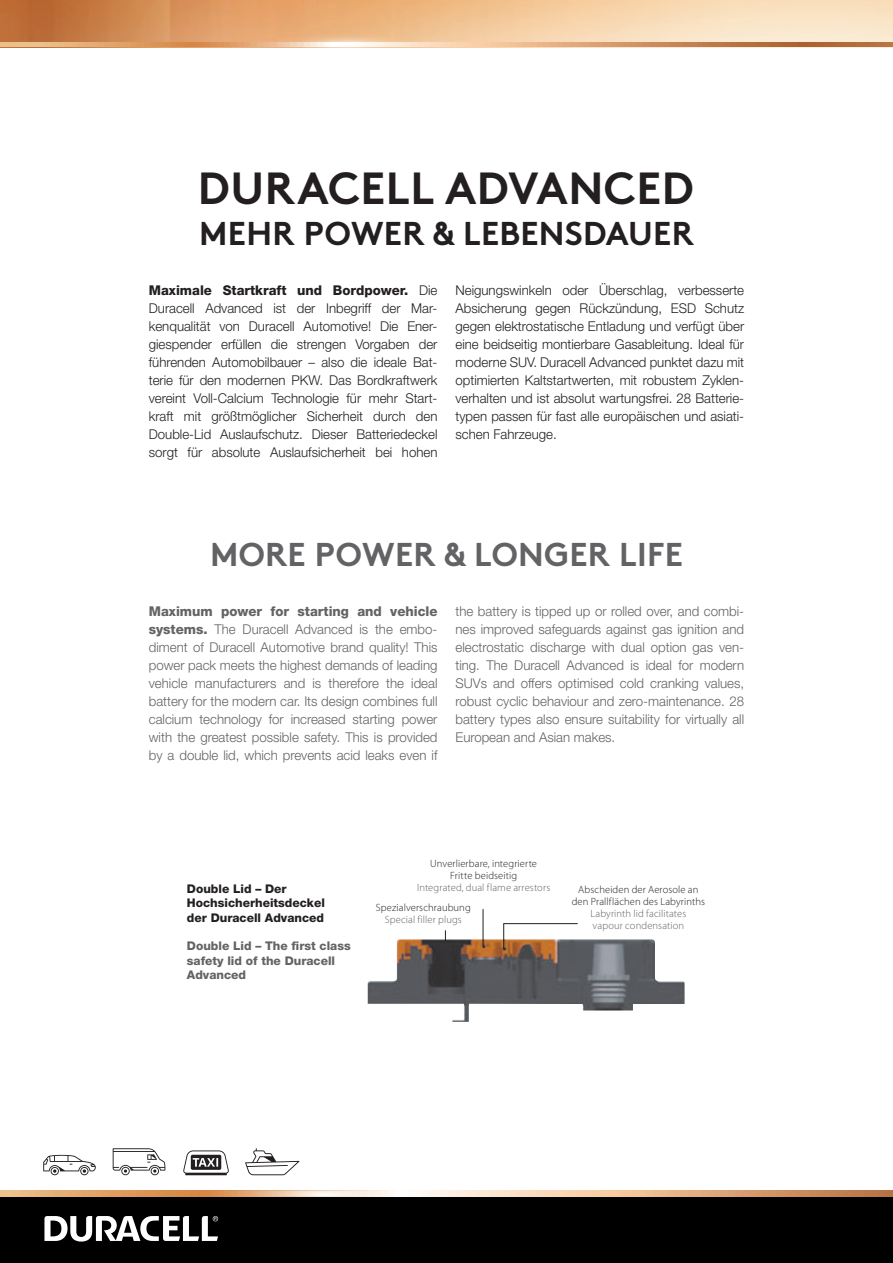
<style>
.page{position:relative;width:893px;height:1263px;background:#fff}
.page>*{position:absolute;margin:0;border:0;box-sizing:border-box;transform-origin:0 0}
.t1{font:700 45px "Brown Std";letter-spacing:.01em;color:#231f20}
.t2{font:700 33px "Brown Std";letter-spacing:.01em;color:#231f20}
.t3{font:700 33px "Brown Std";letter-spacing:.01em;color:#636366}
.t4{font:300 13.5px/18px "Helvetica Neue LT Std";color:#231f20;text-align:justify}
.t5{font:300 13.5px/18px "Helvetica Neue LT Std";color:#636366;text-align:justify}
.t6{font:800 12px/14.4px "Helvetica Neue LT Std";color:#231f20}
.t7{font:800 12px/14.4px "Helvetica Neue LT Std";color:#636366}
.t8{font:300 10.5px/12px "Myriad Pro";letter-spacing:.01em;color:#231f20;text-align:center}
.t9{font:300 10.5px/12px "Myriad Pro";letter-spacing:.01em;color:#636366}
.s1{font-weight:800}
</style>
<div class="page">
<img style="left:368px;top:939px;width:317px;height:83px">
<hr style="left:483px;top:909px;width:1px;height:36px;background:#231f20">
<svg style="left:503px;top:924px;width:1px;height:25px"></svg>
<hr style="left:503px;top:923px;width:75px;height:1px;background:#231f20">
<div style="left:0;top:1194px;width:893px;height:69px;background:#000001"></div>
<img style="left:0;top:0;width:893px;height:42px">
<svg style="left:0;top:42px;width:893px;height:5px;background:#d39563"></svg>
<svg style="left:231px;top:28px;width:229px;height:20px;background:#eec197"></svg>
<img style="left:0;top:1196px;width:893px;height:1px">
<svg style="left:0;top:1191px;width:893px;height:5px;background:#e1ac7e"></svg>
<svg style="left:146px;top:1191px;width:355px;height:6px;background:#efceb1"></svg>
<svg style="left:44px;top:1216px;width:174px;height:25px"></svg>
<svg style="left:43px;top:1154px;width:53px;height:21px"></svg>
<svg style="left:183px;top:1150px;width:46px;height:25px"></svg>
<svg style="left:113px;top:1148px;width:53px;height:27px"></svg>
<svg style="left:245px;top:1148px;width:54px;height:27px"></svg>
<p class="t1" style="left:198px;top:161px;width:497px">DURACELL ADVANCED</p>
<p class="t2" style="left:199px;top:213px;width:496px">MEHR POWER &amp; LEBENSDAUER</p>
<p class="t4" style="left:149px;top:280px;width:290px"><span class="s1">Maximale Startkraft und Bordpower.</span> Die Duracell Advanced ist der Inbegriff der Mar&shy;kenqualität von Duracell Automotive! Die Ener&shy;giespender erfüllen die strengen Vorgaben der führenden Automobilbauer – also die ideale Bat&shy;terie für den modernen PKW. Das Bordkraftwerk vereint Voll-Calcium Technologie für mehr Start&shy;kraft mit größtmöglicher Sicherheit durch den Double-Lid Auslaufschutz. Dieser Batteriedeckel sorgt für absolute Auslaufsicherheit bei hohen</p>
<p class="t4" style="left:455px;top:280px;width:290px">Neigungswinkeln oder Überschlag, verbesserte Absicherung gegen Rückzündung, ESD Schutz gegen elektrostatische Entladung und verfügt über eine beidseitig montierbare Gasableitung. Ideal für moderne SUV. Duracell Advanced punktet dazu mit optimierten Kaltstartwerten, mit robustem Zyklen&shy;verhalten und ist absolut wartungsfrei. 28 Batterie&shy;typen passen für fast alle europäischen und asiati&shy;schen Fahrzeuge.</p>
<p class="t3" style="left:210px;top:534px;width:474px">MORE POWER &amp; LONGER LIFE</p>
<p class="t5" style="left:149px;top:601px;width:290px"><span class="s1">Maximum power for starting and vehicle systems.</span> The Duracell Advanced is the embo&shy;diment of Duracell Automotive brand quality! This power pack meets the highest demands of leading vehicle manufacturers and is therefore the ideal battery for the modern car. Its design combines full calcium technology for increased starting power with the greatest possible safety. This is provided by a double lid, which prevents acid leaks even if</p>
<p class="t5" style="left:455px;top:601px;width:290px">the battery is tipped up or rolled over, and combi&shy;nes improved safeguards against gas ignition and electrostatic discharge with dual option gas ven&shy;ting. The Duracell Advanced is ideal for modern SUVs and offers optimised cold cranking values, robust cyclic behaviour and zero-maintenance. 28 battery types also ensure suitability for virtually all European and Asian makes.</p>
<p class="t6" style="left:187px;top:881px;width:140px">Double Lid – Der<br>Hochsicherheitsdeckel der Duracell Advanced</p>
<p class="t7" style="left:187px;top:939px;width:165px">Double Lid – The first class safety lid of the Duracell<br>Advanced</p>
<p class="t8" style="left:430px;top:857px;width:108px">Unverlierbare, integrierte</p>
<p class="t8" style="left:450px;top:870px;width:68px">Fritte beidseitig</p>
<p class="t9" style="left:417px;top:882px;width:135px">Integrated, dual flame arrestors</p>
<p class="t8" style="left:572px;top:883px;width:135px">Abscheiden der Aerosole an den Prallflächen des Labyrinths</p>
<p class="t9" style="left:590px;top:907px;width:97px">Labyrinth lid facilitates vapour condensation</p>
<p class="t8" style="left:376px;top:902px;width:96px">Spezialverschraubung</p>
<p class="t9" style="left:385px;top:914px;width:78px">Special filler plugs</p>
</div>
